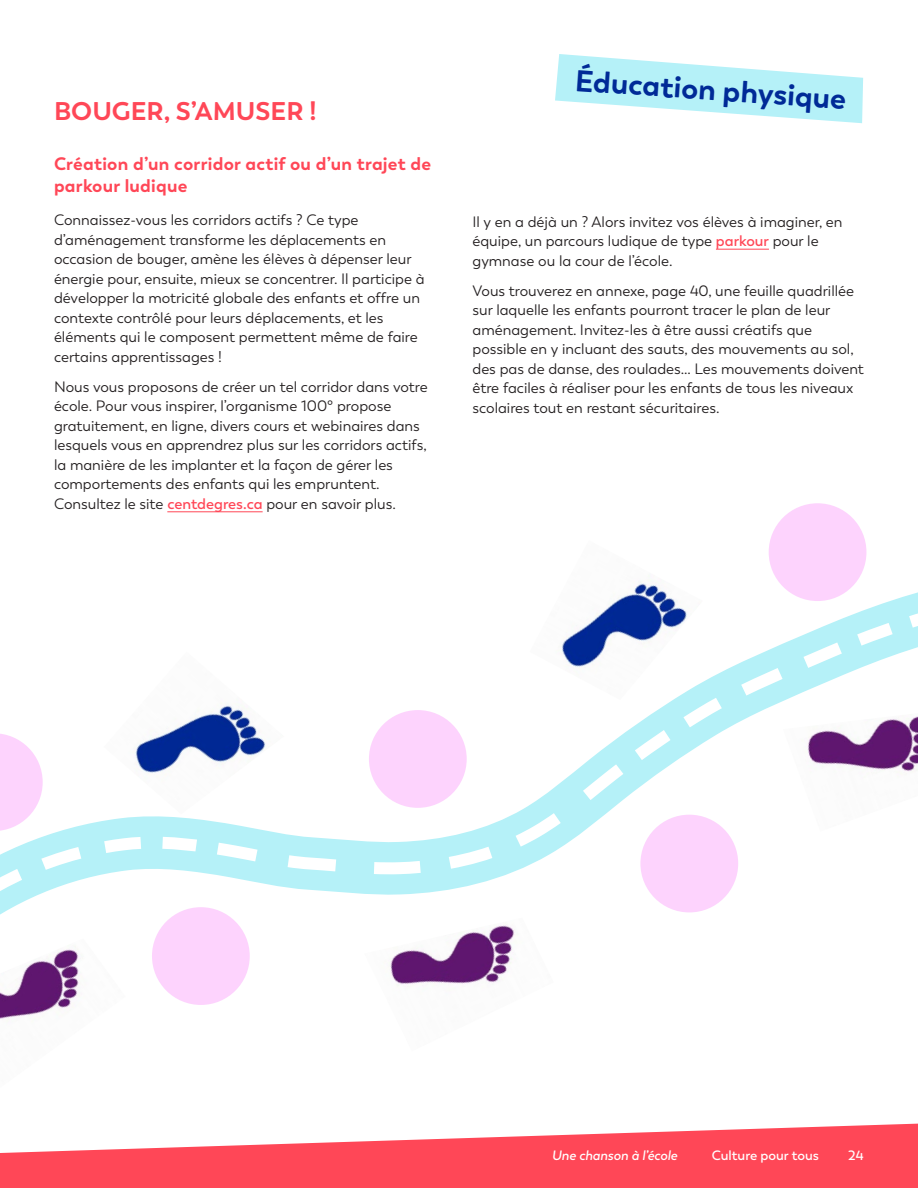
<style>
.page{position:relative;width:918px;height:1188px;background:#fff}
.page>*{position:absolute;margin:0;border:0;box-sizing:border-box;transform-origin:0 0}
.t1{font:700 30px "Boston";color:#002a97}
.t2{font:700 25.5px "Boston";color:#ff4757}
.t3{font:700 18px/22.5px "Boston";letter-spacing:.015em;color:#ff4757}
.t4{font:15px/19.5px "Boston";color:#231f20}
.t5{font:italic 600 13.5px "Boston";color:#fff}
.t6{font:600 13.5px "Boston";color:#fff}
.s1{font-weight:600;color:#ff4757}
</style>
<div class="page">
<hr style="left:167px;top:511px;width:96px;height:1px;background:#ff4757">
<hr style="left:716px;top:249px;width:53px;height:1px;background:#ff4757">
<svg style="left:555px;top:54px;width:308px;height:69px"></svg>
<img style="left:0;top:946px;width:79px;height:73px">
<img style="left:390px;top:935px;width:124px;height:51px">
<div style="left:152px;top:907px;width:98px;height:98px;background:#fdd3fd;border-radius:50%"></div>
<div style="left:769px;top:503px;width:97px;height:98px;background:#fdd3fd;border-radius:50%"></div>
<svg style="left:0;top:573px;width:918px;height:362px"></svg>
<svg style="left:0;top:1123px;width:918px;height:65px;fill:#ff4757"></svg>
<h2 class="t2" style="left:54px;top:95px;width:264px">BOUGER, S’AMUSER !</h2>
<p class="t3" style="left:54px;top:152px;width:379px">Création d’un corridor actif ou d’un trajet de parkour ludique</p>
<p class="t4" style="left:54px;top:210px;width:372px">Connaissez-vous les corridors actifs ? Ce type d’aménagement transforme les déplacements en occasion de bouger, amène les élèves à dépenser leur énergie pour, ensuite, mieux se concentrer. Il participe à développer la motricité globale des enfants et offre un contexte contrôlé pour leurs déplacements, et les éléments qui le composent permettent même de faire certains apprentissages !</p>
<p class="t4" style="left:54px;top:377px;width:375px">Nous vous proposons de créer un tel corridor dans votre école. Pour vous inspirer, l’organisme 100° propose gratuitement, en ligne, divers cours et webinaires dans lesquels vous en apprendrez plus sur les corridors actifs, la manière de les implanter et la façon de gérer les comportements des enfants qui les empruntent.<br>Consultez le site <span class="s1">centdegres.ca</span> pour en savoir plus.</p>
<h1 class="t1" style="left:576px;top:62px;width:273px;rotate:4deg">Éducation physique</h1>
<p class="t4" style="left:472px;top:212px;width:372px">Il y en a déjà un ? Alors invitez vos élèves à imaginer, en équipe, un parcours ludique de type <span class="s1">parkour</span> pour le gymnase ou la cour de l’école.</p>
<p class="t4" style="left:472px;top:281px;width:393px">Vous trouverez en annexe, page 40, une feuille quadrillée sur laquelle les enfants pourront tracer le plan de leur aménagement. Invitez-les à être aussi créatifs que possible en y incluant des sauts, des mouvements au sol, des pas de danse, des roulades… Les mouvements doivent être faciles à réaliser pour les enfants de tous les niveaux scolaires tout en restant sécuritaires.</p>
<p class="t5" style="left:552px;top:1147px;width:127px">Une chanson à l’école</p>
<p class="t6" style="left:712px;top:1147px;width:109px">Culture pour tous</p>
<p class="t6" style="left:848px;top:1147px;width:17px">24</p>
</div>
